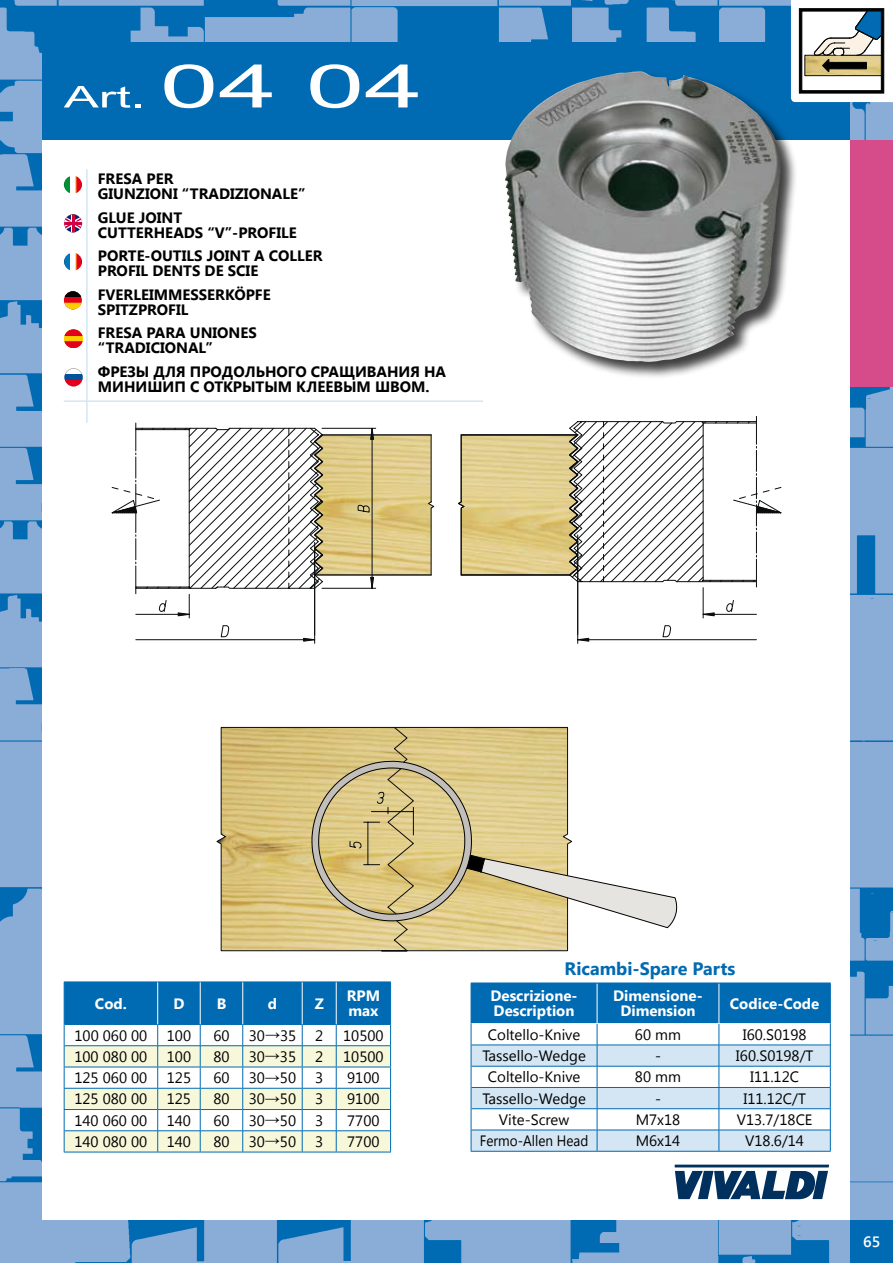
<style>
.page{position:relative;width:893px;height:1263px;background:#fff}
.page>*{position:absolute;margin:0;border:0;box-sizing:border-box;transform-origin:0 0}
.t1{font:30px "Arial";color:#fff;scale:1.75 1}
.t2{font:700 18px "Segoe UI";color:#006ab2}
.t3{font:15px "Segoe UI";color:#000}
.t4{font:700 15px/15px "Segoe UI";color:#000}
.t5{font:700 15px/15px "Segoe UI";color:#fff}
.t6{font:15px "Segoe UI";color:#000;scale:.9 1}
.t7{font:600 15px "Segoe UI";color:#fff}
.s1{font-size:60px}
.s2{font-family:"Arial"}
</style>
<div class="page">
<img style="left:0;top:0;width:893px;height:1263px">
<div style="left:43px;top:43px;width:807px;height:1177px;background:#fff"></div>
<div style="left:43px;top:43px;width:807px;height:97px;background:#006ab2"></div>
<hr style="left:64px;top:400px;width:419px;height:2px;background:#d4e6f4">
<hr style="left:86px;top:169px;width:2px;height:254px;background:#d4e6f4">
<div style="left:850px;top:1220px;width:43px;height:43px;background:#006ab2"></div>
<svg style="left:675px;top:1164px;width:154px;height:35px"></svg>
<svg style="left:64px;top:176px;width:18px;height:18px"></svg>
<svg style="left:64px;top:291px;width:18px;height:18px"></svg>
<svg style="left:64px;top:214px;width:18px;height:18px"></svg>
<svg style="left:64px;top:253px;width:18px;height:18px"></svg>
<svg style="left:64px;top:330px;width:19px;height:18px"></svg>
<div style="left:64px;top:368px;width:19px;height:18px;border:1px solid #87888a;border-radius:50%"></div>
<div style="left:64px;top:374px;width:19px;height:6px;background:#00519e"></div>
<svg style="left:65px;top:380px;width:18px;height:6px"></svg>
<hr style="left:64px;top:981px;width:94px;height:1px;background:#006ab2">
<hr style="left:158px;top:981px;width:42px;height:1px;background:#006ab2">
<hr style="left:200px;top:981px;width:43px;height:1px;background:#006ab2">
<hr style="left:243px;top:981px;width:59px;height:1px;background:#006ab2">
<hr style="left:302px;top:981px;width:34px;height:1px;background:#006ab2">
<hr style="left:336px;top:981px;width:55px;height:1px;background:#006ab2">
<hr style="left:64px;top:1152px;width:94px;height:1px;background:#006ab2">
<hr style="left:158px;top:1152px;width:42px;height:1px;background:#006ab2">
<hr style="left:200px;top:1152px;width:43px;height:1px;background:#006ab2">
<hr style="left:243px;top:1152px;width:59px;height:1px;background:#006ab2">
<hr style="left:302px;top:1152px;width:34px;height:1px;background:#006ab2">
<hr style="left:336px;top:1152px;width:55px;height:1px;background:#006ab2">
<svg style="left:64px;top:982px;width:327px;height:170px"></svg>
<hr style="left:158px;top:1088px;width:42px;height:1px;background:#006ab2">
<hr style="left:200px;top:1088px;width:43px;height:1px;background:#006ab2">
<hr style="left:243px;top:1088px;width:59px;height:1px;background:#006ab2">
<hr style="left:302px;top:1088px;width:34px;height:1px;background:#006ab2">
<hr style="left:336px;top:1088px;width:55px;height:1px;background:#006ab2">
<hr style="left:64px;top:1109px;width:94px;height:1px;background:#006ab2">
<hr style="left:158px;top:1109px;width:42px;height:1px;background:#006ab2">
<hr style="left:200px;top:1109px;width:43px;height:1px;background:#006ab2">
<hr style="left:243px;top:1109px;width:59px;height:1px;background:#006ab2">
<hr style="left:302px;top:1109px;width:34px;height:1px;background:#006ab2">
<hr style="left:336px;top:1109px;width:55px;height:1px;background:#006ab2">
<hr style="left:471px;top:1151px;width:126px;height:1px;background:#006ab2">
<hr style="left:597px;top:1151px;width:122px;height:1px;background:#006ab2">
<hr style="left:719px;top:1151px;width:112px;height:1px;background:#006ab2">
<svg style="left:471px;top:983px;width:360px;height:168px"></svg>
<div style="left:504px;top:71px;width:293px;height:308px;background:#000;opacity:.75"></div>
<img style="left:505px;top:71px;width:275px;height:292px">
<svg style="left:216px;top:727px;width:95px;height:224px;background:#d1bb7b"></svg>
<hr style="left:136px;top:639px;width:179px;height:1px;background:#0b0d0d">
<hr style="left:314px;top:550px;width:1px;height:93px;background:#0b0d0d">
<hr style="left:578px;top:639px;width:178px;height:1px;background:#0b0d0d">
<hr style="left:577px;top:542px;width:1px;height:101px;background:#0b0d0d">
<svg style="left:304px;top:638px;width:11px;height:3px"></svg>
<svg style="left:220px;top:625px;width:10px;height:13px"></svg>
<svg style="left:132px;top:420px;width:638px;height:198px"></svg>
<svg style="left:578px;top:638px;width:11px;height:3px"></svg>
<svg style="left:662px;top:625px;width:9px;height:13px"></svg>
<svg style="left:311px;top:726px;width:367px;height:226px"></svg>
<div style="left:850px;top:140px;width:43px;height:247px;background:#d64c8a"></div>
<svg style="left:791px;top:0;width:102px;height:102px"></svg>
<h1 class="t1" style="left:64px;top:77px;width:207px">Art. <span class="s1">04 04</span></h1>
<p class="t4" style="left:98px;top:170px;width:209px">FRESA PER<br>GIUNZIONI “TRADIZIONALE”</p>
<p class="t4" style="left:98px;top:209px;width:200px">GLUE JOINT<br>CUTTERHEADS “V”-PROFILE</p>
<p class="t4" style="left:98px;top:247px;width:226px">PORTE-OUTILS JOINT A COLLER<br>PROFIL DENTS DE SCIE</p>
<p class="t4" style="left:98px;top:286px;width:174px">FVERLEIMMESSERKÖPFE<br>SPITZPROFIL</p>
<p class="t4" style="left:98px;top:324px;width:161px">FRESA PARA UNIONES “TRADICIONAL”</p>
<p class="t4" style="left:98px;top:363px;width:350px">ФРЕЗЫ ДЛЯ ПРОДОЛЬНОГО СРАЩИВАНИЯ НА<br>МИНИШИП С ОТКРЫТЫМ КЛЕЕВЫМ ШВОМ.</p>
<p class="t5" style="left:95px;top:995px;width:33px">Cod.</p>
<p class="t5" style="left:173px;top:995px;width:13px">D</p>
<p class="t5" style="left:217px;top:995px;width:11px">B</p>
<p class="t5" style="left:268px;top:995px;width:11px">d</p>
<p class="t5" style="left:315px;top:995px;width:11px">Z</p>
<p class="t5" style="left:347px;top:987px;width:35px">RPM max</p>
<p class="t3" style="left:74px;top:1025px;width:74px">100 060 00</p>
<p class="t3" style="left:167px;top:1025px;width:26px">100</p>
<p class="t3" style="left:213px;top:1025px;width:18px">60</p>
<p class="t3" style="left:249px;top:1025px;width:49px">30<span class="s2">→</span>35</p>
<p class="t3" style="left:315px;top:1025px;width:10px">2</p>
<p class="t3" style="left:343px;top:1025px;width:42px">10500</p>
<p class="t3" style="left:74px;top:1046px;width:74px">100 080 00</p>
<p class="t3" style="left:167px;top:1046px;width:26px">100</p>
<p class="t3" style="left:213px;top:1046px;width:18px">80</p>
<p class="t3" style="left:249px;top:1046px;width:49px">30<span class="s2">→</span>35</p>
<p class="t3" style="left:315px;top:1046px;width:10px">2</p>
<p class="t3" style="left:343px;top:1046px;width:42px">10500</p>
<p class="t3" style="left:74px;top:1067px;width:74px">125 060 00</p>
<p class="t3" style="left:167px;top:1067px;width:26px">125</p>
<p class="t3" style="left:213px;top:1067px;width:18px">60</p>
<p class="t3" style="left:249px;top:1067px;width:49px">30<span class="s2">→</span>50</p>
<p class="t3" style="left:315px;top:1067px;width:10px">3</p>
<p class="t3" style="left:347px;top:1067px;width:34px">9100</p>
<p class="t3" style="left:74px;top:1088px;width:74px">125 080 00</p>
<p class="t3" style="left:167px;top:1088px;width:26px">125</p>
<p class="t3" style="left:213px;top:1088px;width:18px">80</p>
<p class="t3" style="left:249px;top:1088px;width:49px">30<span class="s2">→</span>50</p>
<p class="t3" style="left:315px;top:1088px;width:10px">3</p>
<p class="t3" style="left:347px;top:1088px;width:34px">9100</p>
<p class="t3" style="left:74px;top:1110px;width:74px">140 060 00</p>
<p class="t3" style="left:167px;top:1110px;width:26px">140</p>
<p class="t3" style="left:213px;top:1110px;width:18px">60</p>
<p class="t3" style="left:249px;top:1110px;width:49px">30<span class="s2">→</span>50</p>
<p class="t3" style="left:315px;top:1110px;width:10px">3</p>
<p class="t3" style="left:347px;top:1110px;width:34px">7700</p>
<p class="t3" style="left:74px;top:1131px;width:74px">140 080 00</p>
<p class="t3" style="left:167px;top:1131px;width:26px">140</p>
<p class="t3" style="left:213px;top:1131px;width:18px">80</p>
<p class="t3" style="left:249px;top:1131px;width:49px">30<span class="s2">→</span>50</p>
<p class="t3" style="left:315px;top:1131px;width:10px">3</p>
<p class="t3" style="left:347px;top:1131px;width:34px">7700</p>
<p class="t2" style="left:565px;top:955px;width:172px">Ricambi-Spare Parts</p>
<p class="t5" style="left:490px;top:988px;width:89px">Descrizione-<br>Description</p>
<p class="t5" style="left:613px;top:988px;width:91px;text-align:center">Dimensione-<br>Dimension</p>
<p class="t5" style="left:730px;top:995px;width:91px">Codice-Code</p>
<p class="t3" style="left:488px;top:1024px;width:94px">Coltello-Knive</p>
<p class="t3" style="left:635px;top:1024px;width:48px">60 mm</p>
<p class="t3" style="left:743px;top:1024px;width:65px">I60.S0198</p>
<p class="t3" style="left:482px;top:1045px;width:105px">Tassello-Wedge</p>
<p class="t3" style="left:655px;top:1045px;width:7px">-</p>
<p class="t3" style="left:736px;top:1045px;width:79px">I60.S0198/T</p>
<p class="t3" style="left:488px;top:1066px;width:94px">Coltello-Knive</p>
<p class="t3" style="left:635px;top:1066px;width:48px">80 mm</p>
<p class="t3" style="left:750px;top:1066px;width:50px">I11.12C</p>
<p class="t3" style="left:482px;top:1088px;width:105px">Tassello-Wedge</p>
<p class="t3" style="left:655px;top:1088px;width:7px">-</p>
<p class="t3" style="left:743px;top:1088px;width:64px">I11.12C/T</p>
<p class="t3" style="left:499px;top:1109px;width:72px">Vite-Screw</p>
<p class="t3" style="left:636px;top:1109px;width:46px">M7x18</p>
<p class="t3" style="left:737px;top:1109px;width:77px">V13.7/18CE</p>
<p class="t6" style="left:480px;top:1130px;width:122px">Fermo-Allen Head</p>
<p class="t3" style="left:636px;top:1130px;width:46px">M6x14</p>
<p class="t3" style="left:745px;top:1130px;width:60px">V18.6/14</p>
<p class="t7" style="left:863px;top:1231px;width:19px">65</p>
</div>
